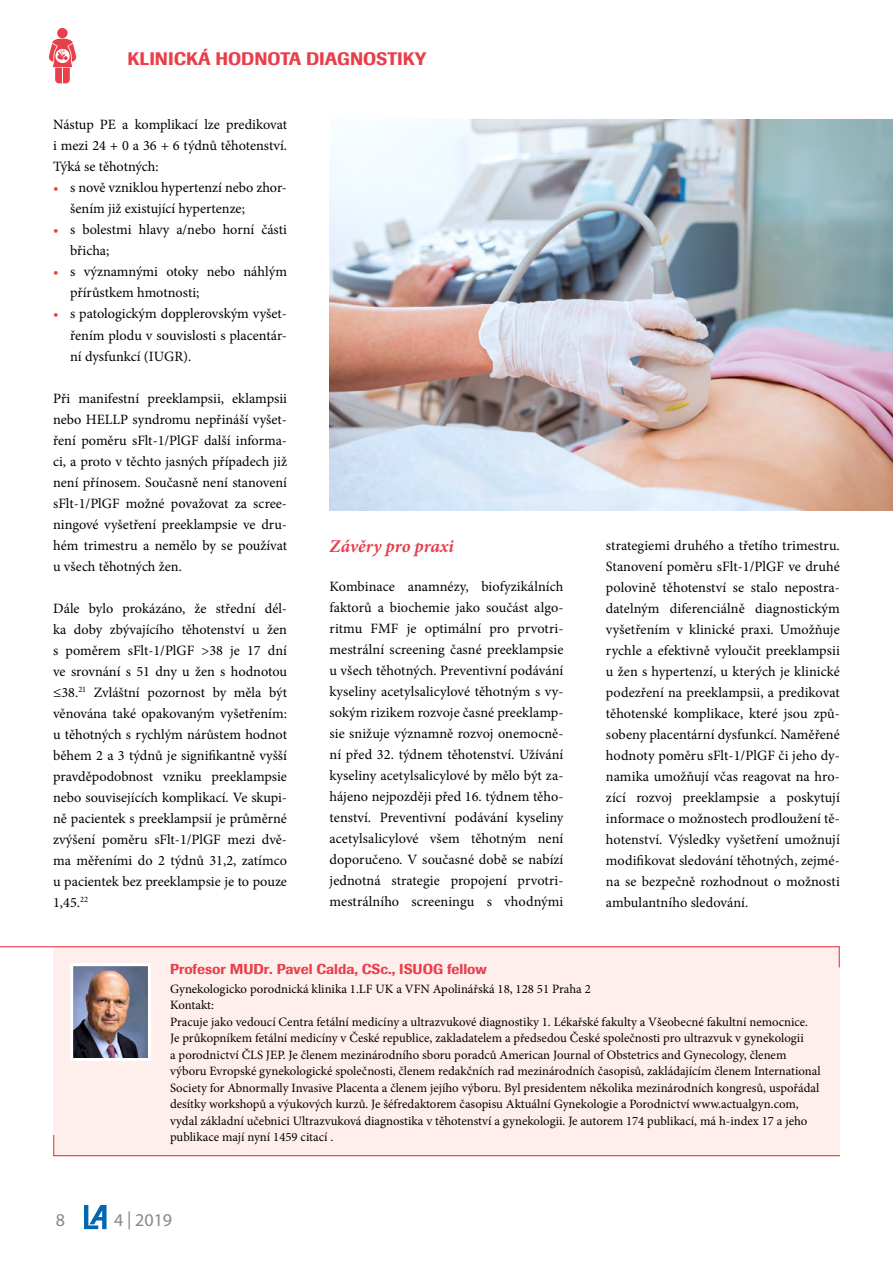
<style>
.page{position:relative;width:893px;height:1263px;background:#fff}
.page>*{position:absolute;margin:0;border:0;box-sizing:border-box;transform-origin:0 0}
.t1{font:18px "Imago Medium CE";color:#e83f4b}
.t2{font:italic 700 18px "Minion Pro";color:#e83f4b}
.t3{font:18px "Myriad Pro";color:#878787}
.t4{font:14.25px/21px "Minion Pro";color:#000;text-align:justify}
.t5{font:14.25px "Imago Medium CE";color:#e83f4b}
.t6{font:12.75px/16.5px "Minion Pro";color:#000}
.s1{color:#e83f4b}
</style>
<div class="page">
<svg style="left:84px;top:1205px;width:23px;height:24px"></svg>
<svg style="left:49px;top:28px;width:27px;height:55px"></svg>
<div style="left:53px;top:946px;width:787px;height:210px;background:#feefed"></div>
<svg style="left:0;top:946px;width:840px;height:22px"></svg>
<svg style="left:53px;top:1135px;width:787px;height:22px"></svg>
<img style="left:74px;top:967px;width:73px;height:90px">
<div style="left:70px;top:963px;width:81px;height:98px;border:3px solid #fff"></div>
<img style="left:330px;top:119px;width:563px;height:391px">
<p class="t1" style="left:128px;top:48px;width:300px">KLINICKÁ HODNOTA DIAGNOSTIKY</p>
<p class="t4" style="left:53px;top:114px;width:235px">Nástup PE a komplikací lze predikovat i mezi 24 + 0 a 36 + 6 týdnů těhotenství.<br>Týká se těhotných:</p>
<p class="t4" style="left:70px;top:177px;width:218px;text-indent:-17px"><span class="s1">•</span> s nově vzniklou hypertenzí nebo zhor&shy;šením již existující hypertenze;</p>
<p class="t4" style="left:70px;top:219px;width:218px;text-indent:-17px"><span class="s1">•</span> s bolestmi hlavy a/nebo horní části břicha;</p>
<p class="t4" style="left:70px;top:261px;width:218px;text-indent:-17px"><span class="s1">•</span> s významnými otoky nebo náhlým přírůstkem hmotnosti;</p>
<p class="t4" style="left:70px;top:303px;width:218px;text-indent:-17px"><span class="s1">•</span> s patologickým dopplerovským vyšet&shy;řením plodu v souvislosti s placentár&shy;ní dysfunkcí (IUGR).</p>
<p class="t4" style="left:53px;top:387px;width:235px">Při manifestní preeklampsii, eklampsii nebo HELLP syndromu nepřináší vyšet&shy;ření poměru sFlt-1/PlGF další informa&shy;ci, a proto v těchto jasných případech již není přínosem. Současně není stanovení sFlt-1/PlGF možné považovat za scree&shy;ningové vyšetření preeklampsie ve dru&shy;hém trimestru a nemělo by se používat u všech těhotných žen.</p>
<p class="t4" style="left:53px;top:598px;width:235px">Dále bylo prokázáno, že střední dél&shy;ka doby zbývajícího těhotenství u žen s poměrem sFlt-1/PlGF &gt;38 je 17 dní ve srovnání s 51 dny u žen s hodnotou ≤38.<sup>21</sup> Zvláštní pozornost by měla být věnována také opakovaným vyšetřením: u těhotných s rychlým nárůstem hodnot během 2 a 3 týdnů je signifikantně vyšší pravděpodobnost vzniku preeklampsie nebo souvisejících komplikací. Ve skupi&shy;ně pacientek s preeklampsií je průměrné zvýšení poměru sFlt-1/PlGF mezi dvě&shy;ma měřeními do 2 týdnů 31,2, zatímco u pacientek bez preeklampsie je to pouze 1,45.<sup>22</sup></p>
<p class="t2" style="left:330px;top:534px;width:126px">Závěry pro praxi</p>
<p class="t4" style="left:330px;top:576px;width:235px">Kombinace anamnézy, biofyzikálních faktorů a biochemie jako součást algo&shy;ritmu FMF je optimální pro prvotri&shy;mestrální screening časné preeklampsie u všech těhotných. Preventivní podávání kyseliny acetylsalicylové těhotným s vy&shy;sokým rizikem rozvoje časné preeklamp&shy;sie snižuje významně rozvoj onemocně&shy;ní před 32. týdnem těhotenství. Užívání kyseliny acetylsalicylové by mělo být za&shy;hájeno nejpozději před 16. týdnem těho&shy;tenství. Preventivní podávání kyseliny acetylsalicylové všem těhotným není doporučeno. V současné době se nabízí jednotná strategie propojení prvotri&shy;mestrálního screeningu s vhodnými</p>
<p class="t4" style="left:606px;top:535px;width:235px">strategiemi druhého a třetího trimestru.<br>Stanovení poměru sFlt-1/PlGF ve druhé polovině těhotenství se stalo nepostra&shy;datelným diferenciálně diagnostickým vyšetřením v klinické praxi. Umožňuje rychle a efektivně vyloučit preeklampsii u žen s hypertenzí, u kterých je klinické podezření na preeklampsii, a predikovat těhotenské komplikace, které jsou způ&shy;sobeny placentární dysfunkcí. Naměřené hodnoty poměru sFlt-1/PlGF či jeho dy&shy;namika umožňují včas reagovat na hro&shy;zící rozvoj preeklampsie a poskytují informace o možnostech prodloužení tě&shy;hotenství. Výsledky vyšetření umožnují modifikovat sledování těhotných, zejmé&shy;na se bezpečně rozhodnout o možnosti ambulantního sledování.</p>
<p class="t5" style="left:170px;top:961px;width:318px">Profesor MUDr. Pavel Calda, CSc., ISUOG fellow</p>
<p class="t6" style="left:170px;top:980px;width:652px">Gynekologicko porodnická klinika 1.LF UK a VFN Apolinářská 18, 128 51 Praha 2<br>Kontakt:<br>Pracuje jako vedoucí Centra fetální medicíny a ultrazvukové diagnostiky 1. Lékařské fakulty a Všeobecné fakultní nemocnice.<br>Je průkopníkem fetální medicíny v České republice, zakladatelem a předsedou České společnosti pro ultrazvuk v gynekologii<br>a porodnictví ČLS JEP. Je členem mezinárodního sboru poradců American Journal of Obstetrics and Gynecology, členem výboru Evropské gynekologické společnosti, členem redakčních rad mezinárodních časopisů, zakládajícím členem International Society for Abnormally Invasive Placenta a členem jejího výboru. Byl presidentem několika mezinárodních kongresů, uspořádal desítky workshopů a výukových kurzů. Je šéfredaktorem časopisu Aktuální Gynekologie a Porodnictví www.actualgyn.com, vydal základní učebnici Ultrazvuková diagnostika v těhotenství a gynekologii. Je autorem 174 publikací, má h-index 17 a jeho publikace mají nyní 1459 citací .</p>
<p class="t3" style="left:56px;top:1210px;width:11px">8</p>
<p class="t3" style="left:114px;top:1210px;width:60px">4 | 2019</p>
</div>
